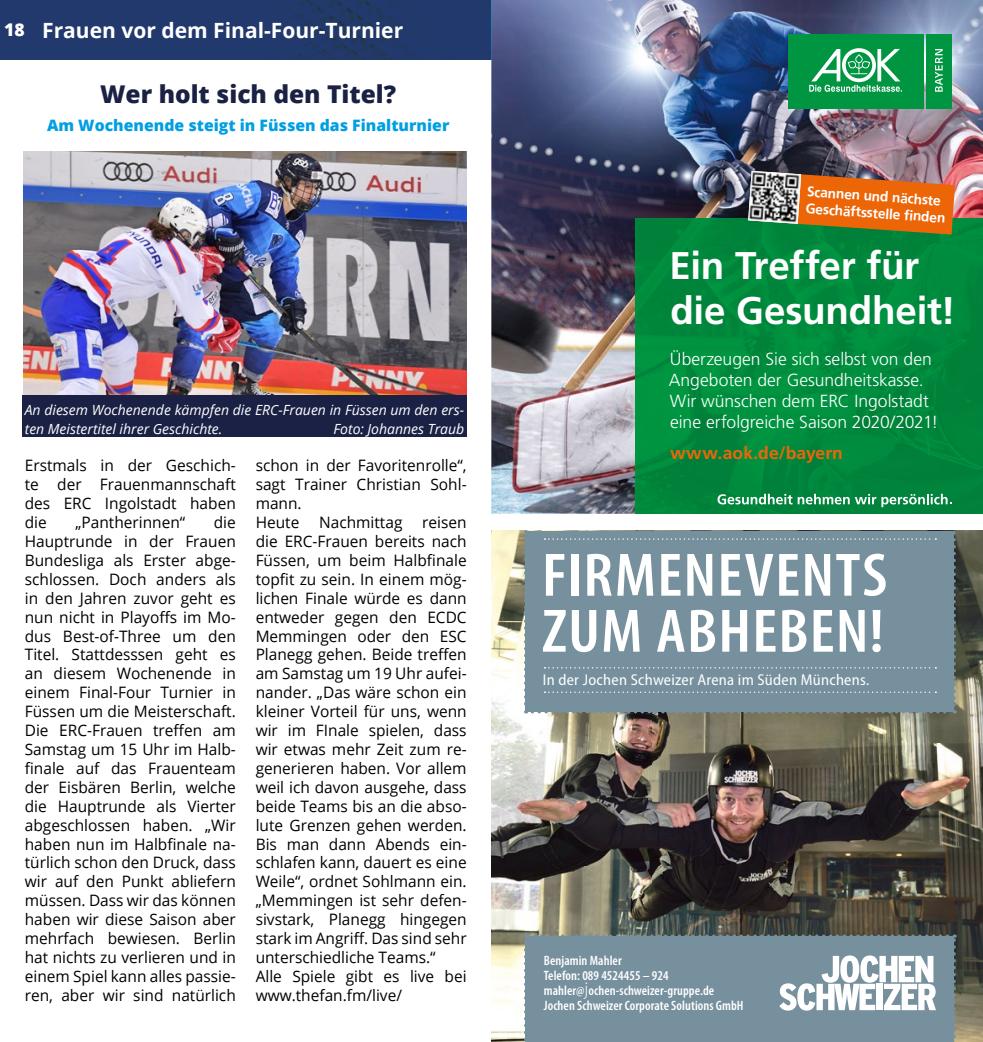
<style>
.page{position:relative;width:983px;height:1042px;background:#fff}
.page>*{position:absolute;margin:0;border:0;box-sizing:border-box;transform-origin:0 0}
.t1{font:600 condensed 61.77px/56px "Myriad Pro";letter-spacing:.02em;color:#fff;scale:1.08 1}
.t2{font:700 38.5px/44.6px "Frutiger LT Pro";letter-spacing:-.01em;color:#fff}
.t3{font:800 24.5px "Open Sans";color:#1a2144}
.t4{font:700 21px "Open Sans";color:#fff}
.t5{font:300 17.5px/21px "Frutiger LT Pro";color:#fff}
.t6{font:700 17.5px "Frutiger LT Pro";letter-spacing:.005em;color:#ec6608}
.t7{font:800 17.5px "Open Sans";color:#fff}
.t8{font:15.75px/18.9px "Open Sans";color:#000;text-align:justify}
.t9{font:semi-condensed 15.75px "Myriad Pro";letter-spacing:.02em;color:#fff}
.t10{font:800 15.75px "Open Sans";color:#009fe3}
.t11{font:italic 14px/18.9px "Open Sans";color:#fff}
.t12{font:700 14px/16.8px "Frutiger LT Pro";color:#fff}
.t13{font:600 condensed 13.65px/14.9px "Myriad Pro";letter-spacing:.005em;color:#fff}
.s1{font-weight:300;font-stretch:semi-condensed;font-size:19.25px}
</style>
<div class="page">
<img style="left:0;top:0;width:491px;height:60px">
<img style="left:491px;top:0;width:491px;height:514px">
<img style="left:635px;top:218px;width:347px;height:296px">
<div style="left:787px;top:34px;width:136px;height:75px;background:#009641"></div>
<div style="left:925px;top:34px;width:26px;height:75px;background:#009641"></div>
<svg style="left:935px;top:49px;width:7px;height:43px"></svg>
<svg style="left:809px;top:48px;width:92px;height:44px"></svg>
<svg style="left:748px;top:171px;width:206px;height:64px;background:#bd6b1d"></svg>
<img style="left:748px;top:171px;width:53px;height:53px">
<svg style="left:717px;top:494px;width:234px;height:13px"></svg>
<img style="left:491px;top:531px;width:491px;height:511px">
<svg style="left:524px;top:934px;width:431px;height:108px;background:#839aa6"></svg>
<div style="left:524px;top:531px;width:431px;height:182px;background:#76909e"></div>
<svg style="left:491px;top:531px;width:4px;height:6px"></svg>
<svg style="left:491px;top:1034px;width:4px;height:8px"></svg>
<img style="left:24px;top:151px;width:442px;height:244px">
<div style="left:22px;top:395px;width:444px;height:42px;background:#1a2144"></div>
<p class="t7" style="left:4px;top:17px;width:22px">18</p>
<h3 class="t4" style="left:42px;top:15px;width:362px">Frauen vor dem Final-Four-Turnier</h3>
<h3 class="t3" style="left:100px;top:75px;width:297px">Wer holt sich den Titel?</h3>
<p class="t10" style="left:47px;top:113px;width:404px">Am Wochenende steigt in Füssen das Finalturnier</p>
<p class="t11" style="left:25px;top:400px;width:441px">An diesem Wochenende kämpfen die ERC-Frauen in Füssen um den ers&shy;ten Meistertitel ihrer Geschichte.</p>
<p class="t11" style="left:333px;top:419px;width:132px">Foto: Johannes Traub</p>
<p class="t8" style="left:25px;top:456px;width:212px">Erstmals in der Geschich&shy;te der Frauenmannschaft des ERC Ingolstadt haben die</p>
<p class="t8" style="left:25px;top:512px;width:212px;text-indent:189px">die Hauptrunde in der Frauen Bundesliga als Erster abge&shy;schlossen. Doch anders als in den Jahren zuvor geht es nun nicht in Playoffs im Mo&shy;dus Best-of-Three um den Titel. Stattdesssen geht es an diesem Wochenende in einem Final-Four Turnier in Füssen um die Meisterschaft.<br>Die ERC-Frauen treffen am Samstag um 15 Uhr im Halb&shy;finale auf das Frauenteam der Eisbären Berlin, welche die Hauptrunde als Vierter abgeschlossen haben. „Wir haben nun im Halbfinale na&shy;türlich schon den Druck, dass wir auf den Punkt abliefern müssen. Dass wir das können haben wir diese Saison aber mehrfach bewiesen. Berlin hat nichts zu verlieren und in einem Spiel kann alles passie&shy;ren, aber wir sind natürlich</p>
<p class="t8" style="left:75px;top:512px;width:111px">„Pantherinnen“</p>
<p class="t8" style="left:255px;top:456px;width:212px;text-align:left">schon in der Favoritenrolle“, sagt Trainer Christian Sohl&shy;mann.<br>Heute</p>
<p class="t8" style="left:319px;top:512px;width:85px">Nachmittag</p>
<p class="t8" style="left:255px;top:512px;width:212px;text-align:left;text-indent:166px">reisen die ERC-Frauen bereits nach<br>Füssen, um beim Halbfinale topfit zu sein. In einem mög&shy;lichen Finale würde es dann entweder gegen den ECDC<br>Memmingen oder den ESC<br>Planegg gehen. Beide treffen am Samstag um 19 Uhr aufei&shy;nander. „Das wäre schon ein kleiner Vorteil für uns, wenn wir im FInale spielen, dass wir etwas mehr Zeit zum re&shy;generieren haben. Vor allem weil ich davon ausgehe, dass beide Teams bis an die abso&shy;lute Grenzen gehen werden.<br>Bis man dann Abends ein&shy;schlafen kann, dauert es eine<br>Weile“, ordnet Sohlmann ein. „Memmingen ist sehr defen&shy;sivstark, Planegg hingegen stark im Angriff. Das sind sehr unterschiedliche Teams.“<br>Alle Spiele gibt es live bei www.thefan.fm/live/</p>
<p class="t12" style="left:807px;top:183px;width:141px;rotate:4deg">Scannen und nächste<br>Geschäftsstelle fi nden</p>
<h2 class="t2" style="left:669px;top:244px;width:288px">Ein Treffer für die Gesundheit!</h2>
<p class="t5" style="left:668px;top:348px;width:271px">Überzeugen Sie sich selbst von den Angeboten der Gesundheitskasse.<br>Wir wünschen dem ERC Ingolstadt eine erfolgreiche Saison 2020/2021!</p>
<p class="t6" style="left:670px;top:442px;width:174px">www.aok.de/bayern</p>
<h1 class="t1" style="left:542px;top:546px;width:321px">FIRMENEVENTS<br>ZUM ABHEBEN!</h1>
<p class="t9" style="left:542px;top:670px;width:328px">In der Jochen Schweizer Arena im Süden Münchens.</p>
<p class="t13" style="left:543px;top:953px;width:201px">Benjamin Mahler<br>Telefon: 089 4524455 – 924 mahler@<span class="s1">j</span>ochen-schweizer-gruppe.de<br>Jochen Schweizer Corporate Solutions GmbH</p>
</div>
